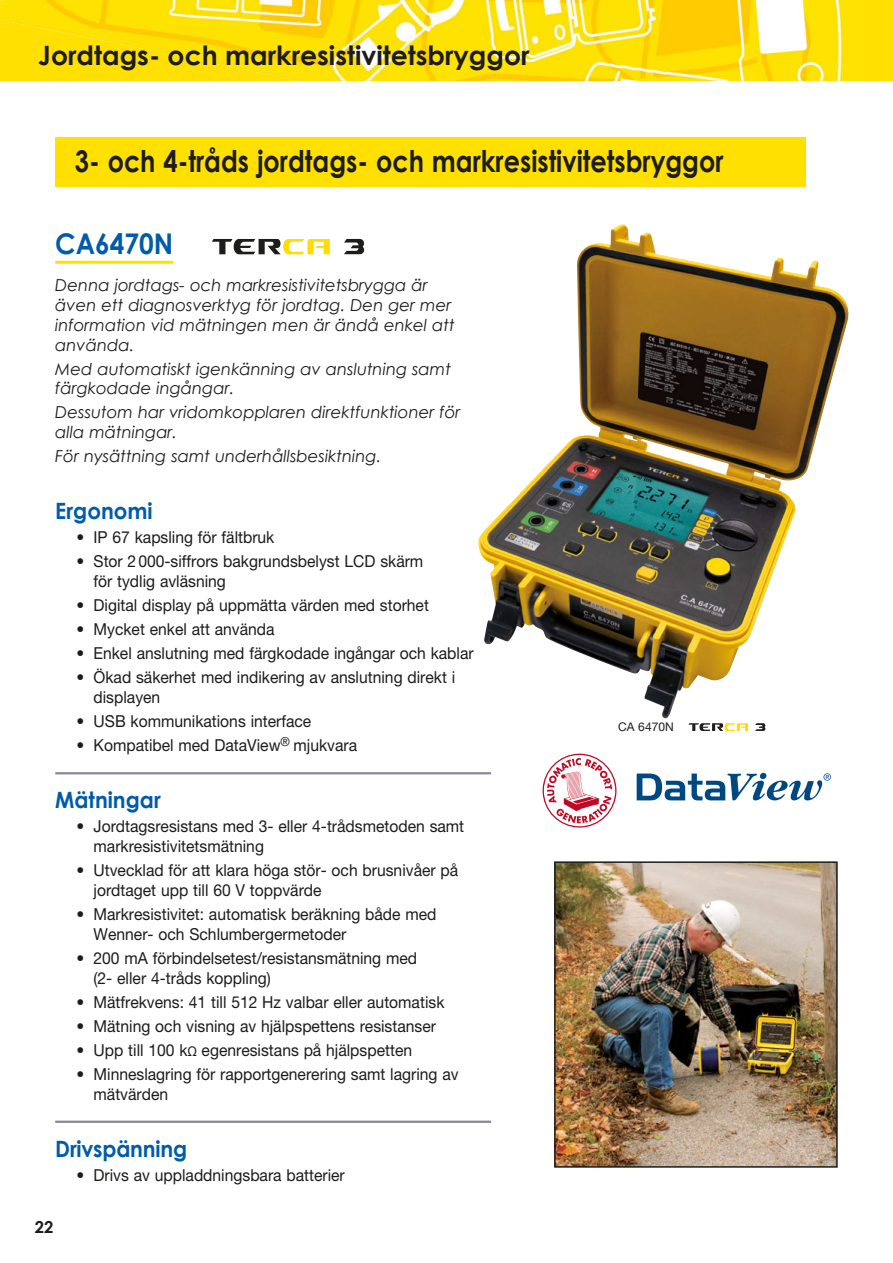
<style>
.page{position:relative;width:893px;height:1263px;background:#fff}
.page>*{position:absolute;margin:0;border:0;box-sizing:border-box;transform-origin:0 0}
._0-Heading1{font:700 30px "Century Gothic";color:#1c1c1b;scale:.85 1}
.titre_produit2{font:700 28.5px "Century Gothic";color:#005ca9;scale:.92 1}
.t1{font:700 26.55px "Century Gothic";color:#1c1c1b}
.accroche{font:700 22.5px "Century Gothic";color:#005ca9;scale:.95 1}
.t2{font:16.5px/19.8px "Helvetica Neue";color:#1c1c1b;scale:.95 1}
.intro_produit{font:italic 16.5px/19.8px "Century Gothic";color:#1c1c1b}
.t3{font:700 16.5px "Century Gothic";color:#1c1c1b}
.t4{font:12px "Helvetica Neue";color:#1c1c1b}
.s1{font-family:"Helvetica";font-size:13.5px}
</style>
<div class="page">
<div style="left:0;top:0;width:893px;height:81px;background:#ffe000"></div>
<img style="left:0;top:0;width:846px;height:81px">
<div style="left:55px;top:137px;width:750px;height:50px;background:#ffe000"></div>
<hr style="left:55px;top:261px;width:118px;height:3px;background:#ffe000">
<hr style="left:55px;top:772px;width:436px;height:2px;background:#888996">
<hr style="left:55px;top:1120px;width:436px;height:3px;background:#888996">
<img style="left:478px;top:224px;width:371px;height:495px">
<svg style="left:212px;top:239px;width:118px;height:15px"></svg>
<svg style="left:344px;top:239px;width:20px;height:15px"></svg>
<svg style="left:688px;top:723px;width:60px;height:8px"></svg>
<svg style="left:755px;top:723px;width:10px;height:8px"></svg>
<svg style="left:543px;top:754px;width:73px;height:73px"></svg>
<svg style="left:637px;top:773px;width:194px;height:27px"></svg>
<img style="left:557px;top:864px;width:278px;height:301px">
<div style="left:554px;top:861px;width:284px;height:307px;border:2px solid #1c1c1b"></div>
<p class="t1" style="left:38px;top:39px;width:493px">Jordtags- och markresistivitetsbryggor</p>
<p class="_0-Heading1" style="left:75px;top:142px;width:765px">3- och 4-tråds jordtags- och markresistivitetsbryggor</p>
<p class="titre_produit2" style="left:55px;top:226px;width:130px">CA6470N</p>
<p class="intro_produit" style="left:55px;top:275px;width:401px">Denna jordtags- och markresistivitetsbrygga är även ett diagnosverktyg för jordtag. Den ger mer information vid mätningen men är ändå enkel att använda.</p>
<p class="intro_produit" style="left:55px;top:358px;width:397px">Med automatiskt igenkänning av anslutning samt färgkodade ingångar.</p>
<p class="intro_produit" style="left:55px;top:402px;width:407px">Dessutom har vridomkopplaren direktfunktioner för alla mätningar.</p>
<p class="intro_produit" style="left:55px;top:446px;width:327px">För nysättning samt underhållsbesiktning.</p>
<p class="accroche" style="left:55px;top:497px;width:104px">Ergonomi</p>
<p class="t2" style="left:77px;top:527px;width:210px">• IP 67 kapsling för fältbruk</p>
<p class="t2" style="left:94px;top:551px;width:349px;text-indent:-17px">• Stor 2000-siffrors bakgrundsbelyst LCD skärm för tydlig avläsning</p>
<p class="t2" style="left:77px;top:595px;width:372px">• Digital display på uppmätta värden med storhet</p>
<p class="t2" style="left:77px;top:619px;width:210px">• Mycket enkel att använda</p>
<p class="t2" style="left:77px;top:643px;width:419px">• Enkel anslutning med färgkodade ingångar och kablar</p>
<p class="t2" style="left:94px;top:667px;width:382px;text-indent:-17px">• Ökad säkerhet med indikering av anslutning direkt i displayen</p>
<p class="t2" style="left:77px;top:711px;width:249px">• USB kommunikations interface</p>
<p class="t2" style="left:77px;top:735px;width:297px">• Kompatibel med DataView<sup>®</sup> mjukvara</p>
<p class="accroche" style="left:55px;top:786px;width:113px">Mätningar</p>
<p class="t2" style="left:94px;top:816px;width:392px;text-indent:-17px">• Jordtagsresistans med 3- eller 4-trådsmetoden samt markresistivitetsmätning</p>
<p class="t2" style="left:94px;top:860px;width:385px;text-indent:-17px">• Utvecklad för att klara höga stör- och brusnivåer på jordtaget upp till 60 V toppvärde</p>
<p class="t2" style="left:94px;top:904px;width:362px;text-indent:-17px">• Markresistivitet: automatisk beräkning både med<br>Wenner- och Schlumbergermetoder</p>
<p class="t2" style="left:94px;top:948px;width:342px;text-indent:-17px">• 200 mA förbindelsetest/resistansmätning med (2- eller 4-tråds koppling)</p>
<p class="t2" style="left:77px;top:992px;width:389px">• Mätfrekvens: 41 till 512 Hz valbar eller automatisk</p>
<p class="t2" style="left:77px;top:1016px;width:380px">• Mätning och visning av hjälpspettens resistanser</p>
<p class="t2" style="left:77px;top:1040px;width:355px">• Upp till 100 k<span class="s1">Ω</span> egenresistans på hjälpspetten</p>
<p class="t2" style="left:94px;top:1064px;width:386px;text-indent:-17px">• Minneslagring för rapportgenerering samt lagring av mätvärden</p>
<p class="accroche" style="left:55px;top:1134px;width:140px">Drivspänning</p>
<p class="t2" style="left:77px;top:1165px;width:284px">• Drivs av uppladdningsbara batterier</p>
<p class="t3" style="left:35px;top:1216px;width:20px">22</p>
<p class="t4" style="left:618px;top:719px;width:57px">CA 6470N</p>
</div>
